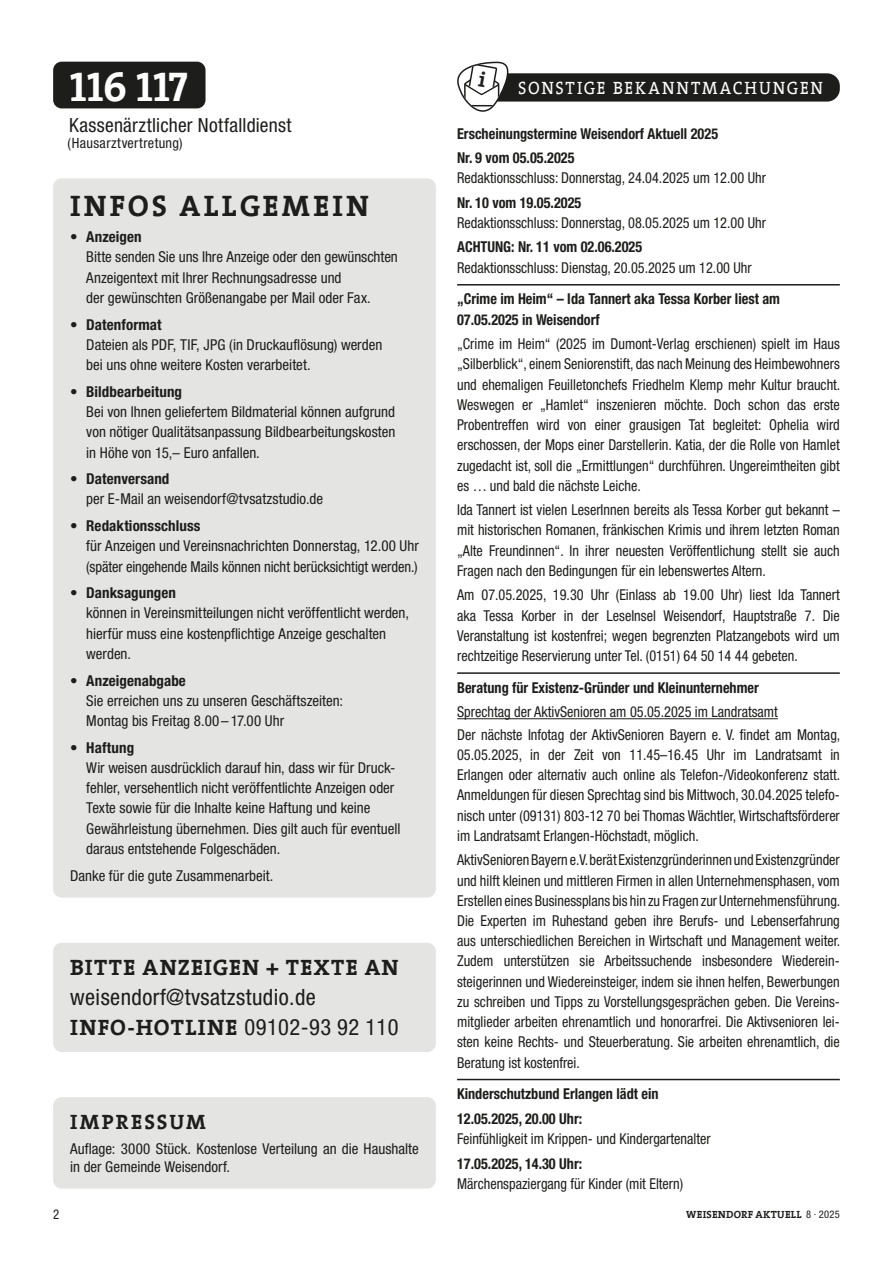
<style>
.page{position:relative;width:893px;height:1263px;background:#fff}
.page>*{position:absolute;margin:0;border:0;box-sizing:border-box;transform-origin:0 0}
.t1{font:42px "The Serif Bold Bold 2";letter-spacing:-.015em;color:#fff}
.t2{font:700 30px "The Serif";letter-spacing:.105em;color:#1d1d1b}
.t3{font:condensed 22.5px/30px "Helvetica Neue LT Pro";letter-spacing:.02em;color:#1d1d1b}
.t4{font:700 22.5px "The Serif";letter-spacing:.05em;color:#1d1d1b}
.t5{font:700 21px "The Serif";letter-spacing:.1em;color:#1d1d1b}
.t6{font:condensed 19.5px "Helvetica Neue LT Pro";letter-spacing:.015em;color:#1d1d1b}
.t7{font:18px "The Serif";letter-spacing:.105em;color:#fff;scale:.92 1}
.t8{font:condensed 15px/20.2px "Helvetica Neue LT Pro";color:#1d1d1b;text-align:justify;scale:.95 1}
.t9{font:condensed 15px/20.2px "Helvetica Neue LT Pro";color:#1d1d1b}
.t10{font:700 condensed 15px/24.5px "Helvetica Neue LT Pro";color:#1d1d1b;scale:.95 1}
.t11{font:condensed 14.25px "Helvetica Neue LT Pro";letter-spacing:.025em;color:#1d1d1b}
.t12{font:condensed 13.5px "Helvetica Neue LT Pro";color:#1d1d1b;scale:.95 1}
.t13{font:700 10.5px "The Serif";letter-spacing:.025em;color:#1d1d1b}
.s1{font-weight:700}
.s2{font-family:"The Serif";font-weight:700;font-stretch:normal}
.s3{font-family:"Helvetica Neue LT Pro";font-weight:400;font-stretch:condensed}
</style>
<div class="page">
<div style="left:53px;top:1097px;width:383px;height:91px;background:#e4e4e3;border-radius:9px"></div>
<div style="left:53px;top:62px;width:153px;height:46px;background:#1d1d1b;border-radius:9px"></div>
<div style="left:53px;top:178px;width:383px;height:719px;background:#e4e4e3;border-radius:9px"></div>
<div style="left:53px;top:943px;width:383px;height:109px;background:#e4e4e3;border-radius:9px"></div>
<hr style="left:457px;top:284px;width:383px;height:1px;background:#1d1d1b">
<hr style="left:457px;top:672px;width:383px;height:2px;background:#1d1d1b">
<hr style="left:457px;top:718px;width:321px;height:1px;background:#1d1d1b">
<hr style="left:457px;top:1079px;width:383px;height:1px;background:#1d1d1b">
<div style="left:469px;top:73px;width:371px;height:29px;background:#1d1d1b;border-radius:13px"></div>
<svg style="left:457px;top:61px;width:53px;height:51px"></svg>
<h1 class="t1" style="left:69px;top:51px;width:120px">116 117</h1>
<h3 class="t6" style="left:69px;top:113px;width:224px">Kassenärztlicher Notfalldienst</h3>
<p class="t11" style="left:68px;top:135px;width:117px">(Hausarztvertretung)</p>
<h2 class="t2" style="left:70px;top:180px;width:300px">INFOS ALLGEMEIN</h2>
<p class="t9" style="left:86px;top:227px;width:313px;text-indent:-16px">• <span class="s1">Anzeigen<br></span>Bitte senden Sie uns Ihre Anzeige oder den gewünschten Anzeigentext mit Ihrer Rechnungsadresse und<br>der gewünschten Größenangabe per Mail oder Fax.</p>
<p class="t9" style="left:86px;top:314px;width:297px;text-indent:-16px">• <span class="s1">Datenformat<br></span>Dateien als PDF, TIF, JPG (in Druckauflösung) werden bei uns ohne weitere Kosten verarbeitet.</p>
<p class="t9" style="left:86px;top:381px;width:311px;text-indent:-16px">• <span class="s1">Bildbearbeitung<br></span>Bei von Ihnen geliefertem Bildmaterial können aufgrund von nötiger Qualitätsanpassung Bildbearbeitungskosten in Höhe von 15,– Euro anfallen.</p>
<p class="t9" style="left:86px;top:468px;width:238px;text-indent:-16px">• <span class="s1">Datenversand<br></span>per E-Mail an weisendorf@tvsatzstudio.de</p>
<p class="t9" style="left:86px;top:515px;width:334px;text-indent:-16px">• <span class="s1">Redaktionsschluss<br></span>für Anzeigen und Vereinsnachrichten Donnerstag, 12.00 Uhr (später eingehende Mails können nicht berücksichtigt werden.)</p>
<p class="t9" style="left:86px;top:583px;width:324px;text-indent:-16px">• <span class="s1">Danksagungen<br></span>können in Vereinsmitteilungen nicht veröffentlicht werden, hierfür muss eine kostenpflichtige Anzeige geschalten werden.</p>
<p class="t9" style="left:86px;top:670px;width:258px;text-indent:-16px">• <span class="s1">Anzeigenabgabe<br></span>Sie erreichen uns zu unseren Geschäftszeiten:<br>Montag bis Freitag 8.00 – 17.00 Uhr</p>
<p class="t9" style="left:86px;top:737px;width:316px;text-indent:-16px">• <span class="s1">Haftung<br></span>Wir weisen ausdrücklich darauf hin, dass wir für Druck&shy;fehler, versehentlich nicht veröffentlichte Anzeigen oder Texte sowie für die Inhalte keine Haftung und keine Gewährleistung übernehmen. Dies gilt auch für eventuell daraus entstehende Folgeschäden.</p>
<p class="t9" style="left:70px;top:865px;width:205px">Danke für die gute Zusammenarbeit.</p>
<h3 class="t4" style="left:70px;top:948px;width:330px">BITTE ANZEIGEN + TEXTE AN</h3>
<h3 class="t3" style="left:70px;top:982px;width:330px">weisendorf@tvsatzstudio.de<br><span class="s2">INFO-HOTLINE</span> 09102-93 92 110</h3>
<h3 class="t5" style="left:70px;top:1104px;width:137px">IMPRESSUM</h3>
<p class="t9" style="left:70px;top:1139px;width:350px;line-height:18px">Auflage: 3000 Stück. Kostenlose Verteilung an die Haushalte in der Gemeinde Weisendorf.</p>
<p class="t7" style="left:518px;top:72px;width:333px">SONSTIGE BEKANNTMACHUNGEN</p>
<p class="t10" style="left:457px;top:121px;width:276px">Erscheinungstermine Weisendorf Aktuell 2025<br>Nr. 9 vom 05.05.2025</p>
<p class="t8" style="left:457px;top:168px;width:326px">Redaktionsschluss: Donnerstag, 24.04.2025 um 12.00 Uhr</p>
<p class="t10" style="left:457px;top:190px;width:132px">Nr. 10 vom 19.05.2025</p>
<p class="t8" style="left:457px;top:212px;width:326px">Redaktionsschluss: Donnerstag, 08.05.2025 um 12.00 Uhr</p>
<p class="t10" style="left:457px;top:235px;width:196px">ACHTUNG: Nr. 11 vom 02.06.2025</p>
<p class="t8" style="left:457px;top:257px;width:312px">Redaktionsschluss: Dienstag, 20.05.2025 um 12.00 Uhr</p>
<p class="t10" style="left:457px;top:289px;width:341px;line-height:20.2px">„Crime im Heim“ – Ida Tannert aka Tessa Korber liest am<br>07.05.2025 in Weisendorf</p>
<p class="t8" style="left:457px;top:334px;width:405px">„Crime im Heim“ (2025 im Dumont-Verlag erschienen) spielt im Haus „Silberblick“, einem Seniorenstift, das nach Meinung des Heimbewohners und ehemaligen Feuilletonchefs Friedhelm Klemp mehr Kultur braucht.<br>Weswegen er „Hamlet“ inszenieren möchte. Doch schon das erste Probentreffen wird von einer grausigen Tat begleitet: Ophelia wird erschossen, der Mops einer Darstellerin. Katia, der die Rolle von Hamlet zugedacht ist, soll die „Ermittlungen“ durchführen. Ungereimtheiten gibt es … und bald die nächste Leiche.</p>
<p class="t8" style="left:457px;top:500px;width:404px">Ida Tannert ist vielen LeserInnen bereits als Tessa Korber gut bekannt – mit historischen Romanen, fränkischen Krimis und ihrem letzten Roman „Alte Freundinnen“. In ihrer neuesten Veröffentlichung stellt sie auch Fragen nach den Bedingungen für ein lebenswertes Altern.</p>
<p class="t8" style="left:457px;top:585px;width:404px">Am 07.05.2025, 19.30 Uhr (Einlass ab 19.00 Uhr) liest Ida Tannert aka Tessa Korber in der LeseInsel Weisendorf, Hauptstraße 7. Die Veranstaltung ist kostenfrei; wegen begrenzten Platzangebots wird um rechtzeitige Reservierung unter Tel. (0151) 64 50 14 44 gebeten.</p>
<p class="t10" style="left:457px;top:675px;width:319px">Beratung für Existenz-Gründer und Kleinunternehmer</p>
<p class="t8" style="left:457px;top:701px;width:405px;line-height:22.4px">Sprechtag der AktivSenioren am 05.05.2025 im Landratsamt<br>Der nächste Infotag der AktivSenioren Bayern e. V. findet am Montag,</p>
<p class="t8" style="left:457px;top:744px;width:405px">05.05.2025, in der Zeit von 11.45–16.45 Uhr im Landratsamt in Erlangen oder alternativ auch online als Telefon-/Videokonferenz statt.<br>Anmeldungen für diesen Sprechtag sind bis Mittwoch, 30.04.2025 telefo&shy;nisch unter (09131) 803-12 70 bei Thomas Wächtler, Wirtschaftsförderer im Landratsamt Erlangen-Höchstadt, möglich.</p>
<p class="t8" style="left:457px;top:850px;width:405px;text-align:left">AktivSenioren Bayern e.V. berät Existenzgründerinnen und Existenzgründer und hilft kleinen und mittleren Firmen in allen Unternehmensphasen, vom Erstellen eines Businessplans bis hin zu Fragen zur Unternehmensführung.<br>Die Experten im Ruhestand geben ihre Berufs- und Lebenserfahrung aus unterschiedlichen Bereichen in Wirtschaft und Management weiter.<br>Zudem unterstützen sie Arbeitssuchende insbesondere Wiederein&shy;steigerinnen und Wiedereinsteiger, indem sie ihnen helfen, Bewerbungen zu schreiben und Tipps zu Vorstellungsgesprächen geben. Die Vereins&shy;mitglieder arbeiten ehrenamtlich und honorarfrei. Die Aktivsenioren lei&shy;sten keine Rechts- und Steuerberatung. Sie arbeiten ehrenamtlich, die Beratung ist kostenfrei.</p>
<p class="t10" style="left:457px;top:1082px;width:214px">Kinderschutzbund Erlangen lädt ein<br>12.05.2025, 20.00 Uhr:</p>
<p class="t8" style="left:457px;top:1128px;width:268px">Feinfühligkeit im Krippen- und Kindergartenalter</p>
<p class="t10" style="left:457px;top:1151px;width:133px">17.05.2025, 14.30 Uhr:</p>
<p class="t8" style="left:457px;top:1173px;width:239px">Märchenspaziergang für Kinder (mit Eltern)</p>
<p class="t12" style="left:53px;top:1207px;width:8px">2</p>
<p class="t13" style="left:686px;top:1205px;width:155px">WEISENDORF AKTUELL <span class="s3">8 · 2025</span></p>
</div>
